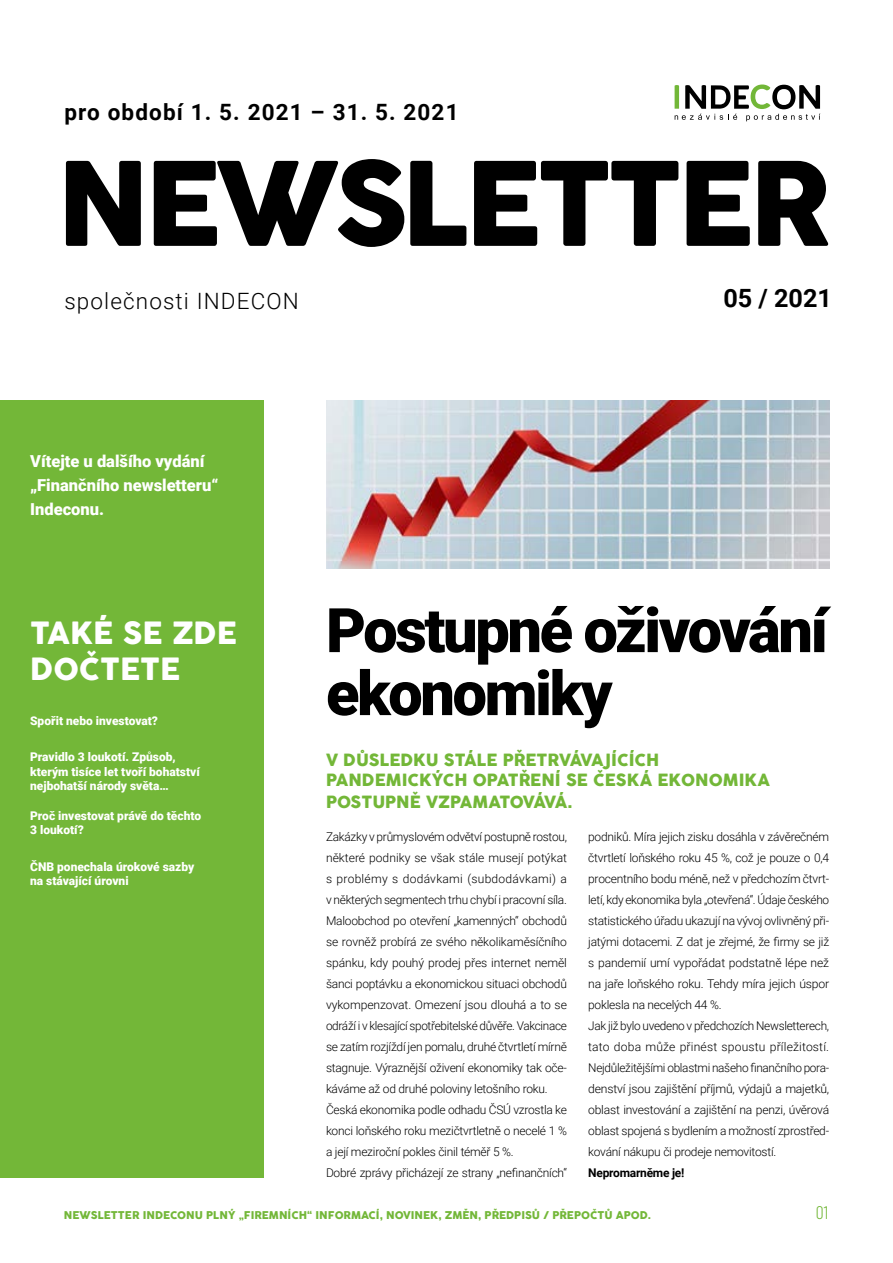
<style>
.page{position:relative;width:893px;height:1263px;background:#fff}
.page>*{position:absolute;margin:0;border:0;box-sizing:border-box;transform-origin:0 0}
.t1{font:900 61.5px/63px "Roboto";letter-spacing:-.04em;color:#000}
.t2{font:30px/36px "Cocogoose";color:#fff}
.t3{font:700 25.2px "Roboto";color:#000}
.t4{font:700 22.5px "Roboto";letter-spacing:.05em;color:#000}
.t5{font:300 22.5px "Roboto";letter-spacing:.05em;color:#000}
.t6{font:300 18px "Barlow Condensed";color:#73b738}
.t7{font:16.5px/19.8px "Cocogoose";color:#73b738}
.t8{font:900 16.5px/24px "Roboto";color:#fff}
.t9{font:300 12px/21px "Roboto";letter-spacing:-.02em;color:#000}
.t10{font:900 12px/14.4px "Roboto";color:#fff}
.t11{font:700 12px "Roboto";letter-spacing:-.02em;color:#000}
.t12{font:10.5px "Cocogoose";color:#73b738}
</style>
<div class="page">
<div style="left:0;top:400px;width:264px;height:777px;background:#73b738"></div>
<svg style="left:66px;top:161px;width:75px;height:85px"></svg>
<svg style="left:154px;top:159px;width:250px;height:88px"></svg>
<svg style="left:410px;top:161px;width:56px;height:85px"></svg>
<svg style="left:474px;top:161px;width:204px;height:85px"></svg>
<svg style="left:687px;top:161px;width:63px;height:85px"></svg>
<svg style="left:758px;top:161px;width:70px;height:85px"></svg>
<svg style="left:675px;top:85px;width:145px;height:36px"></svg>
<img style="left:326px;top:400px;width:503px;height:168px">
<h3 class="t4" style="left:64px;top:96px;width:396px">pro období 1. 5. 2021 – 31. 5. 2021</h3>
<h3 class="t5" style="left:64px;top:286px;width:236px">společnosti INDECON</h3>
<h3 class="t3" style="left:723px;top:281px;width:110px">05 / 2021</h3>
<h3 class="t8" style="left:30px;top:449px;width:190px">Vítejte u dalšího vydání „Finančního newsletteru“<br>Indeconu.</h3>
<h2 class="t2" style="left:30px;top:616px;width:208px">TAKÉ SE ZDE<br>DOČTETE</h2>
<p class="t10" style="left:30px;top:713px;width:129px">Spořit nebo investovat?</p>
<p class="t10" style="left:30px;top:749px;width:171px">Pravidlo 3 loukotí. Způsob, kterým tisíce let tvoří bohatství nejbohatší národy světa…</p>
<p class="t10" style="left:30px;top:808px;width:173px">Proč investovat právě do těchto<br>3 loukotí?</p>
<p class="t10" style="left:30px;top:859px;width:166px">ČNB ponechala úrokové sazby na stávající úrovni</p>
<h1 class="t1" style="left:326px;top:596px;width:503px">Postupné oživování ekonomiky</h1>
<h3 class="t7" style="left:326px;top:751px;width:446px">V DŮSLEDKU STÁLE PŘETRVÁVAJÍCÍCH<br>PANDEMICKÝCH OPATŘENÍ SE ČESKÁ EKONOMIKA</h3>
<h3 class="t7" style="left:326px;top:792px;width:248px">POSTUPNĚ VZPAMATOVÁVÁ.</h3>
<p class="t9" style="left:326px;top:826px;width:243px">Zakázky v průmyslovém odvětví postupně rostou, některé podniky se však stále musejí potýkat s problémy s dodávkami (subdodávkami) a v některých segmentech trhu chybí i pracovní síla.<br>Maloobchod po otevření „kamenných“ obchodů se rovněž probírá ze svého několikaměsíčního spánku, kdy pouhý prodej přes internet neměl šanci poptávku a ekonomickou situaci obchodů vykompenzovat. Omezení jsou dlouhá a to se odráží i v klesající spotřebitelské důvěře. Vakcinace se zatím rozjíždí jen pomalu, druhé čtvrtletí mírně stagnuje. Výraznější oživení ekonomiky tak oče&shy;káváme až od druhé poloviny letošního roku.<br>Česká ekonomika podle odhadu ČSÚ vzrostla ke konci loňského roku mezičtvrtletně o necelé 1 % a její meziroční pokles činil téměř 5 %.<br>Dobré zprávy přicházejí ze strany „nefinančních“</p>
<p class="t9" style="left:588px;top:826px;width:242px">podniků. Míra jejich zisku dosáhla v závěrečném čtvrtletí loňského roku 45 %, což je pouze o 0,4 procentního bodu méně, než v předchozím čtvrt&shy;letí, kdy ekonomika byla „otevřená“. Údaje českého statistického úřadu ukazují na vývoj ovlivněný při&shy;jatými dotacemi. Z dat je zřejmé, že firmy se již s pandemií umí vypořádat podstatně lépe než na jaře loňského roku. Tehdy míra jejich úspor poklesla na necelých 44 %.<br>Jak již bylo uvedeno v předchozích Newsletterech, tato doba může přinést spoustu příležitostí.<br>Nejdůležitějšími oblastmi našeho finančního pora&shy;denství jsou zajištění příjmů, výdajů a majetků, oblast investování a zajištění na penzi, úvěrová oblast spojená s bydlením a možností zprostřed&shy;kování nákupu či prodeje nemovitostí.</p>
<p class="t11" style="left:588px;top:1164px;width:98px">Nepromarněme je!</p>
<p class="t12" style="left:64px;top:1208px;width:589px">NEWSLETTER INDECONU PLNÝ „FIREMNÍCH“ INFORMACÍ, NOVINEK, ZMĚN, PŘEDPISŮ / PŘEPOČTŮ APOD.</p>
<h3 class="t6" style="left:816px;top:1200px;width:14px">01</h3>
</div>
